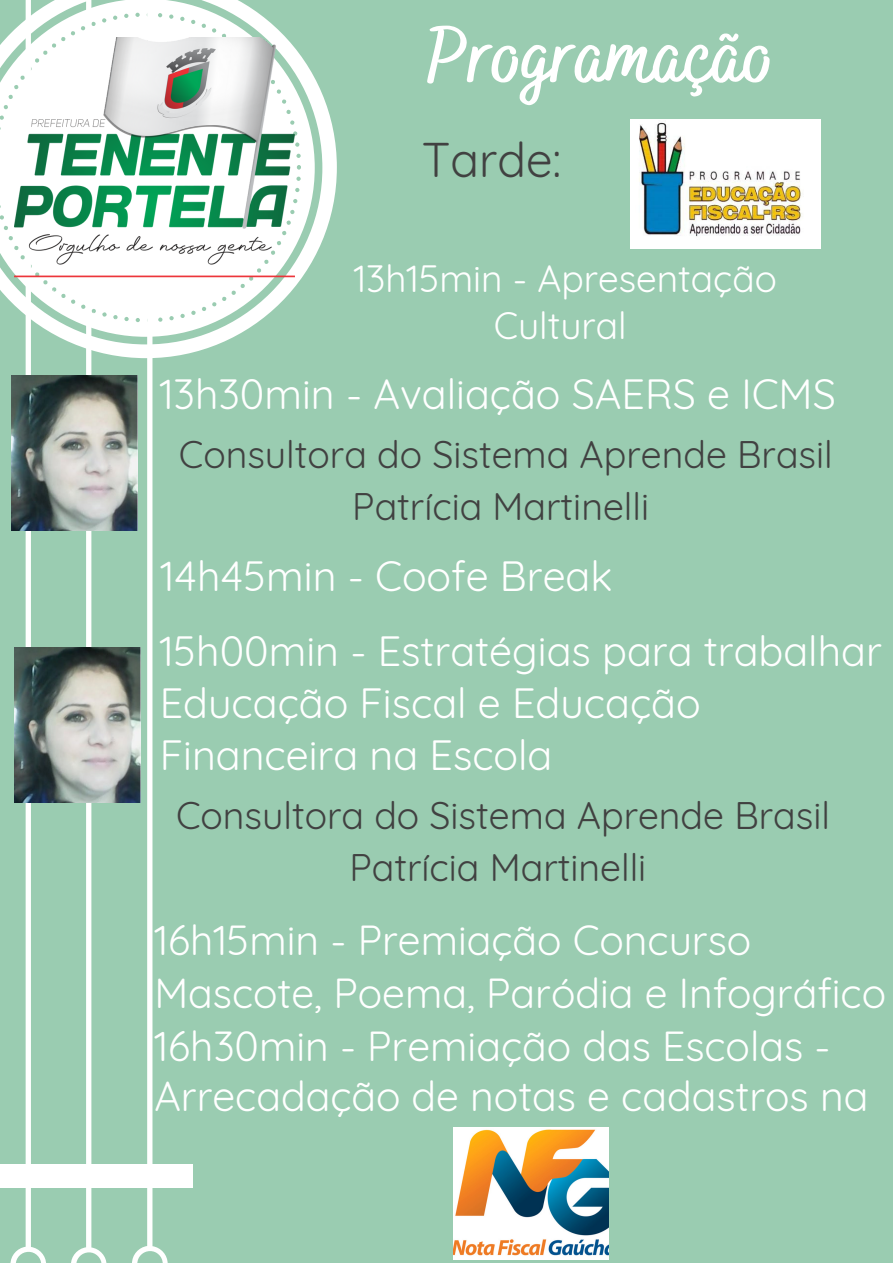
<style>
.page{position:relative;width:893px;height:1263px;background:#9accb1}
.page>*{position:absolute;margin:0;border:0;box-sizing:border-box;transform-origin:0 0}
.t1{font:700 79.5px "Bakerie Smooth";color:#fff}
.t2{font:47.55px "Quicksand";color:#414141}
.t3{font:41.25px/51.8px "Quicksand";color:#fff}
.t4{font:40.95px/51.9px "Quicksand";color:#fff}
.t5{font:37.5px/51.8px "Quicksand";color:#414141;text-align:center}
.t6{font:37.12px/46.7px "Quicksand";color:#fff;text-align:center}
</style>
<div class="page">
<svg style="left:0;top:0;width:337px;height:358px"></svg>
<div style="left:0;top:1164px;width:192px;height:23px;background:#fff"></div>
<svg style="left:10px;top:0;width:36px;height:1263px"></svg>
<svg style="left:71px;top:0;width:36px;height:1263px"></svg>
<svg style="left:132px;top:0;width:36px;height:1263px"></svg>
<img style="left:454px;top:1127px;width:154px;height:133px">
<img style="left:15px;top:38px;width:279px;height:248px">
<img style="left:630px;top:120px;width:191px;height:128px">
<img style="left:12px;top:375px;width:125px;height:155px">
<img style="left:15px;top:647px;width:125px;height:155px">
<h1 class="t1" style="left:427px;top:9px;width:349px">Programação</h1>
<p class="t2" style="left:422px;top:130px;width:141px">Tarde:</p>
<p class="t6" style="left:354px;top:255px;width:424px">13h15min - Apresentação<br>Cultural</p>
<p class="t3" style="left:160px;top:368px;width:677px">13h30min - Avaliação SAERS e ICMS</p>
<p class="t5" style="left:179px;top:428px;width:655px">Consultora do Sistema Aprende Brasil<br>Patrícia Martinelli</p>
<p class="t3" style="left:160px;top:550px;width:453px">14h45min - Coofe Break</p>
<p class="t3" style="left:160px;top:625px;width:723px">15h00min - Estratégias para trabalhar<br>Educação Fiscal e Educação<br>Financeira na Escola</p>
<p class="t5" style="left:176px;top:789px;width:655px">Consultora do Sistema Aprende Brasil<br>Patrícia Martinelli</p>
<p class="t4" style="left:154px;top:914px;width:733px">16h15min - Premiação Concurso Mascote, Poema, Paródia e Infográfico 16h30min - Premiação das Escolas - Arrecadação de notas e cadastros na</p>
</div>
